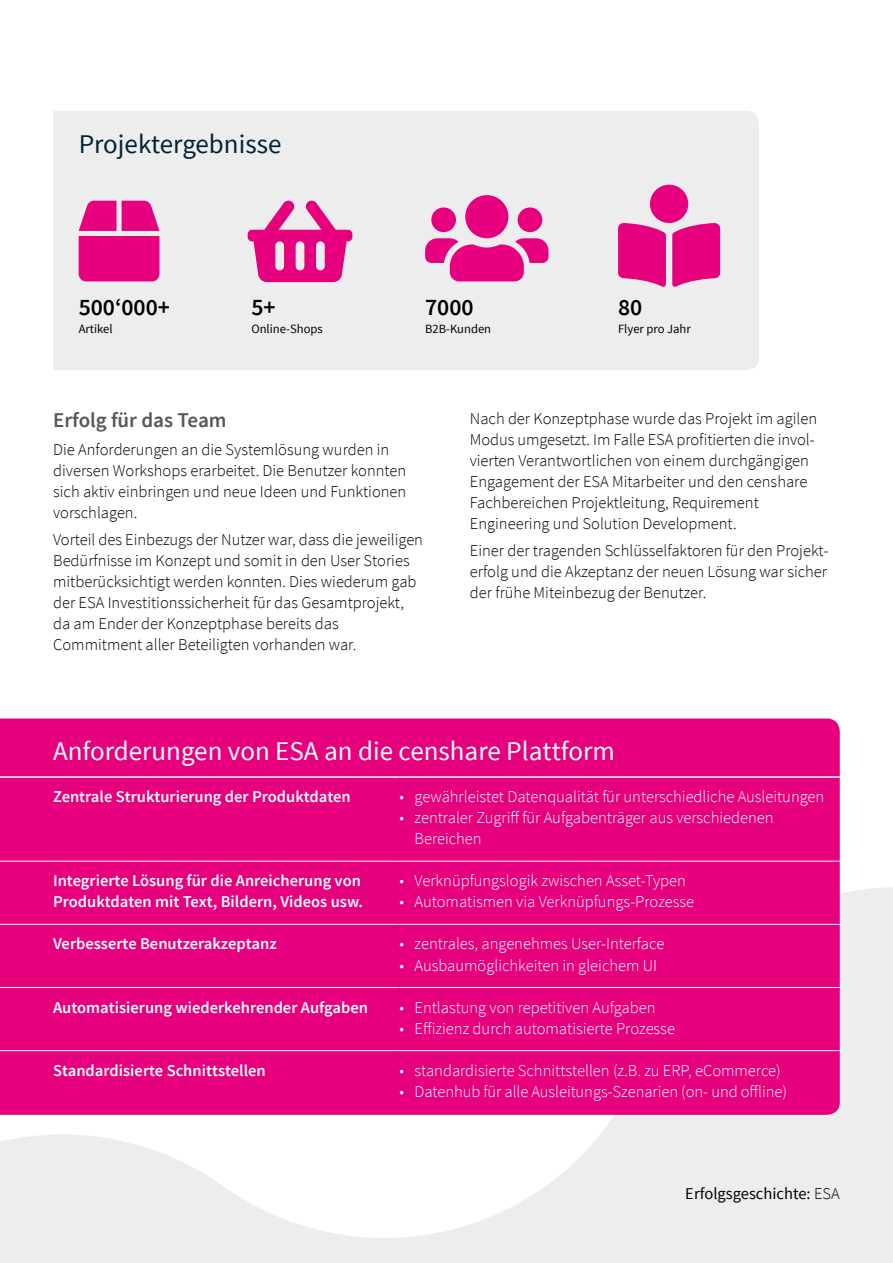
<style>
.page{position:relative;width:893px;height:1263px;background:#fff}
.page>*{position:absolute;margin:0;border:0;box-sizing:border-box;transform-origin:0 0}
.t1{font:27px "Source Sans Pro";color:#fff}
.t2{font:27px "Source Sans Pro";color:#002337}
.t3{font:600 23.55px "Source Sans Pro";color:#000}
.t4{font:600 21px "Source Sans Pro";color:#575756}
.t5{font:300 16.5px/21px "Source Sans Pro";color:#000}
.t6{font:300 16.5px/21px "Source Sans Pro";color:#fff}
.t7{font:600 16.5px/21px "Source Sans Pro";color:#fff}
.t8{font:16.5px "Source Sans Pro";color:#000}
.t9{font:12.6px "Source Sans Pro";color:#000}
.s1{font-weight:300}
</style>
<div class="page">
<div style="left:53px;top:111px;width:706px;height:259px;background:#ededed"></div>
<svg style="left:0;top:887px;width:893px;height:376px;fill:#ededed"></svg>
<svg style="left:425px;top:195px;width:123px;height:86px;background:#e967ae"></svg>
<svg style="left:618px;top:185px;width:102px;height:102px;background:#e85ba8"></svg>
<svg style="left:79px;top:201px;width:80px;height:80px;background:#e61f8b"></svg>
<div style="left:0;top:718px;width:840px;height:397px;background:#e6007d"></div>
<hr style="left:0;top:776px;width:400px;height:2px;background:#fff">
<hr style="left:400px;top:776px;width:440px;height:2px;background:#fff">
<hr style="left:0;top:861px;width:400px;height:1px;background:#fff">
<hr style="left:400px;top:861px;width:440px;height:1px;background:#fff">
<hr style="left:0;top:924px;width:400px;height:1px;background:#fff">
<hr style="left:400px;top:924px;width:440px;height:1px;background:#fff">
<hr style="left:0;top:987px;width:400px;height:1px;background:#fff">
<hr style="left:400px;top:987px;width:440px;height:1px;background:#fff">
<hr style="left:0;top:1050px;width:400px;height:1px;background:#fff">
<hr style="left:400px;top:1050px;width:440px;height:1px;background:#fff">
<svg style="left:248px;top:200px;width:104px;height:82px;background:#e968ae"></svg>
<h1 class="t2" style="left:79px;top:128px;width:204px">Projektergebnisse</h1>
<h2 class="t3" style="left:79px;top:293px;width:93px">500‘000+</h2>
<p class="t9" style="left:79px;top:321px;width:36px">Artikel</p>
<h2 class="t3" style="left:251px;top:293px;width:26px">5+</h2>
<p class="t9" style="left:251px;top:321px;width:73px">Online-Shops</p>
<h2 class="t3" style="left:425px;top:293px;width:50px">7000</h2>
<p class="t9" style="left:425px;top:321px;width:68px">B2B-Kunden</p>
<h2 class="t3" style="left:618px;top:293px;width:26px">80</h2>
<p class="t9" style="left:618px;top:321px;width:74px">Flyer pro Jahr</p>
<p class="t4" style="left:53px;top:407px;width:175px">Erfolg für das Team</p>
<p class="t5" style="left:53px;top:439px;width:355px">Die Anforderungen an die Systemlösung wurden in diversen Workshops erarbeitet. Die Benutzer konnten sich aktiv einbringen und neue Ideen und Funktionen vorschlagen.</p>
<p class="t5" style="left:53px;top:529px;width:371px">Vorteil des Einbezugs der Nutzer war, dass die jeweiligen Bedürfnisse im Konzept und somit in den User Stories mitberücksichtigt werden konnten. Dies wiederum gab der ESA Investitionssicherheit für das Gesamtprojekt, da am Ender der Konzeptphase bereits das Commitment aller Beteiligten vorhanden war.</p>
<p class="t5" style="left:470px;top:408px;width:349px">Nach der Konzeptphase wurde das Projekt im agilen Modus umgesetzt. Im Falle ESA profitierten die invol&shy;vierten Verantwortlichen von einem durchgängigen Engagement der ESA Mitarbeiter und den censhare Fachbereichen Projektleitung, Requirement Engineering und Solution Development.</p>
<p class="t5" style="left:470px;top:540px;width:359px;text-align:justify">Einer der tragenden Schlüsselfaktoren für den Projekt&shy;erfolg und die Akzeptanz der neuen Lösung war sicher der frühe Miteinbezug der Benutzer.</p>
<h1 class="t1" style="left:53px;top:734px;width:563px">Anforderungen von ESA an die censhare Plattform</h1>
<p class="t7" style="left:53px;top:787px;width:299px">Zentrale Strukturierung der Produktdaten</p>
<p class="t6" style="left:400px;top:786px;width:426px">• gewährleistet Datenqualität für unterschiedliche Ausleitungen</p>
<p class="t6" style="left:414px;top:807px;width:361px;text-indent:-15px">• zentraler Zugriff für Aufgabenträger aus verschiedenen<br>Bereichen</p>
<p class="t7" style="left:53px;top:871px;width:311px">Integrierte Lösung für die Anreicherung von<br>Produktdaten mit Text, Bildern, Videos usw.</p>
<p class="t6" style="left:400px;top:870px;width:288px">• Verknüpfungslogik zwischen Asset-Typen</p>
<p class="t6" style="left:400px;top:891px;width:296px">• Automatismen via Verknüpfungs-Prozesse</p>
<p class="t7" style="left:53px;top:934px;width:225px">Verbesserte Benutzerakzeptanz</p>
<p class="t6" style="left:400px;top:933px;width:266px">• zentrales, angenehmes User-Interface</p>
<p class="t6" style="left:400px;top:954px;width:259px">• Ausbaumöglichkeiten in gleichem UI</p>
<p class="t7" style="left:53px;top:997px;width:316px">Automatisierung wiederkehrender Aufgaben</p>
<p class="t6" style="left:400px;top:997px;width:257px">• Entlastung von repetitiven Aufgaben</p>
<p class="t6" style="left:400px;top:1018px;width:277px">• Effizienz durch automatisierte Prozesse</p>
<p class="t7" style="left:53px;top:1060px;width:214px">Standardisierte Schnittstellen</p>
<p class="t6" style="left:400px;top:1060px;width:383px">• standardisierte Schnittstellen (z.B. zu ERP, eCommerce)</p>
<p class="t6" style="left:400px;top:1081px;width:389px">• Datenhub für alle Ausleitungs-Szenarien (on- und offline)</p>
<p class="t8" style="left:685px;top:1183px;width:156px">Erfolgsgeschichte: <span class="s1">ESA</span></p>
</div>
